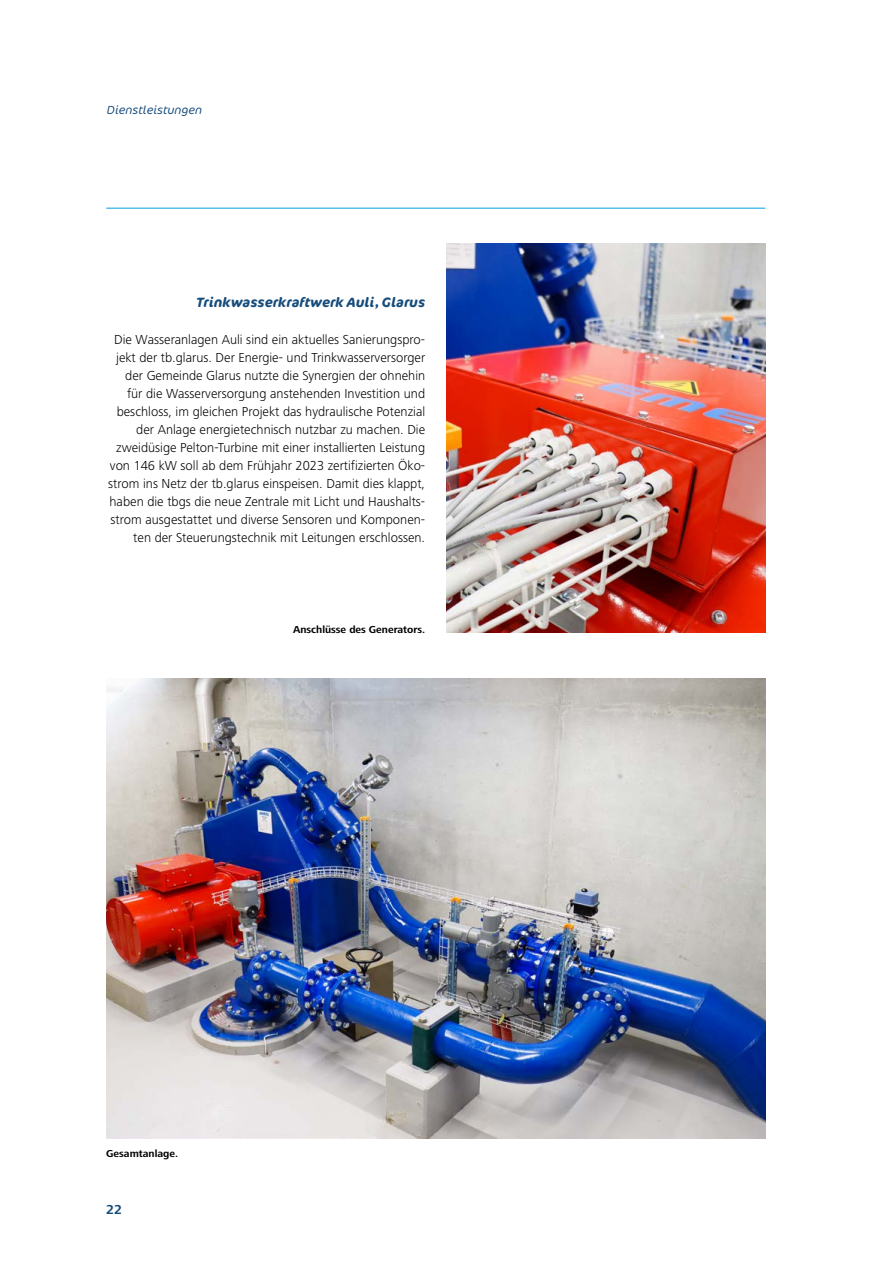
<style>
.page{position:relative;width:893px;height:1263px;background:#fff}
.page>*{position:absolute;margin:0;border:0;box-sizing:border-box;transform-origin:0 0}
.t1{font:300 13.5px/18.1px "Frutiger Next LT";color:#000;text-align:right}
.t2{font:italic 700 13.5px "Cocon OT";color:#164c7c}
.t3{font:700 13.5px "Frutiger Next LT";color:#164c7c}
.t4{font:italic 300 12px "Cocon OT";color:#164c7c}
.t5{font:700 10.5px "Frutiger Next LT";color:#000}
</style>
<div class="page">
<img style="left:446px;top:244px;width:319px;height:388px">
<img style="left:106px;top:678px;width:659px;height:460px">
<hr style="left:106px;top:208px;width:659px;height:1px;background:#00a2e6">
<p class="t4" style="left:106px;top:103px;width:97px">Dienstleistungen</p>
<p class="t2" style="left:196px;top:295px;width:230px">Trinkwasserkraftwerk Auli, Glarus</p>
<p class="t1" style="left:108px;top:330px;width:318px">Die Wasseranlagen Auli sind ein aktuelles Sanierungspro&shy;jekt der tb.glarus. Der Energie- und Trinkwasserversorger der Gemeinde Glarus nutzte die Synergien der ohnehin für die Wasserversorgung anstehenden Investition und beschloss, im gleichen Projekt das hydraulische Potenzial der Anlage energietechnisch nutzbar zu machen. Die zweidüsige Pelton-Turbine mit einer installierten Leistung von 146 kW soll ab dem Frühjahr 2023 zertifizierten Öko&shy;strom ins Netz der tb.glarus einspeisen. Damit dies klappt, haben die tbgs die neue Zentrale mit Licht und Haushalts&shy;strom ausgestattet und diverse Sensoren und Komponen&shy;ten der Steuerungstechnik mit Leitungen erschlossen.</p>
<p class="t5" style="left:293px;top:623px;width:134px">Anschlüsse des Generators.</p>
<p class="t5" style="left:106px;top:1147px;width:73px">Gesamtanlage.</p>
<p class="t3" style="left:106px;top:1202px;width:17px">22</p>
</div>
